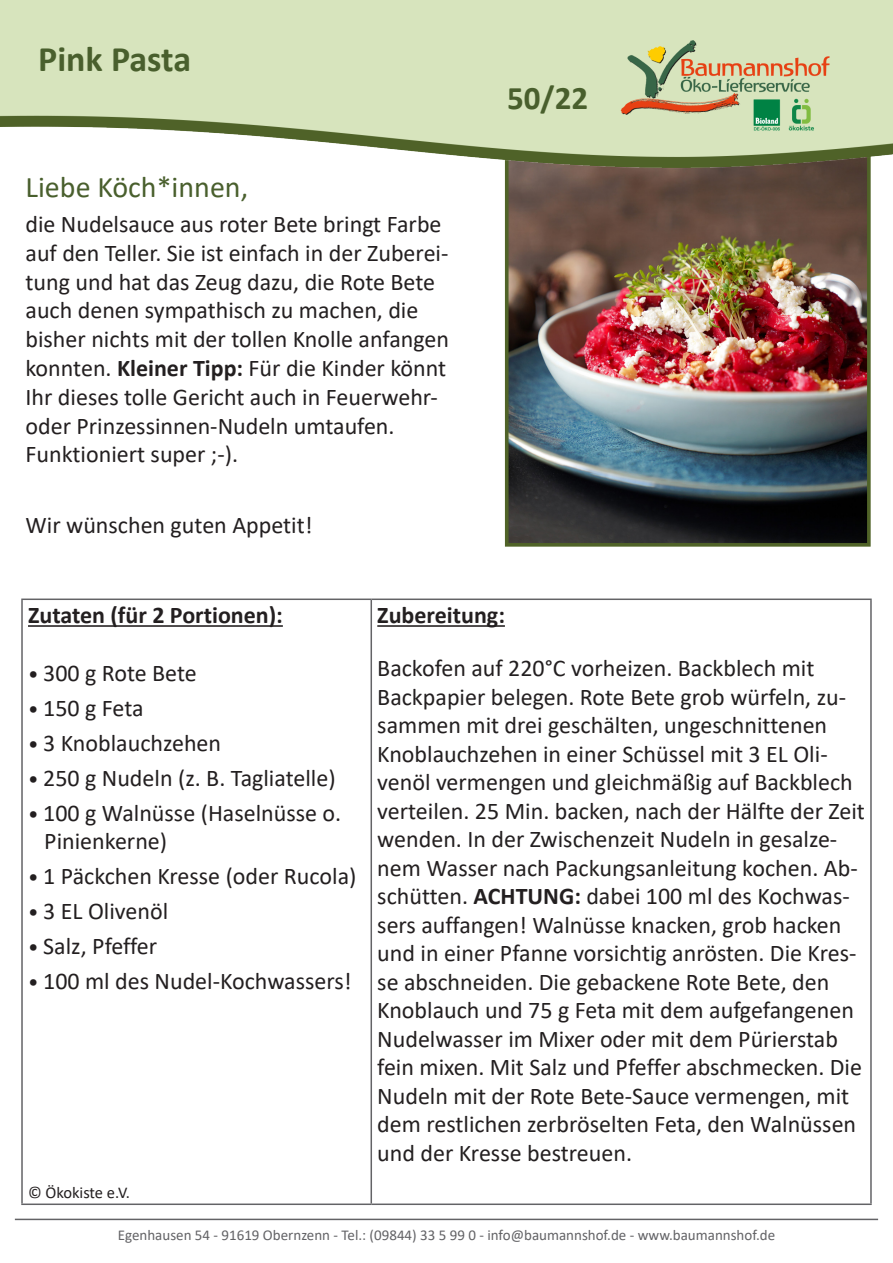
<style>
.page{position:relative;width:893px;height:1263px;background:#fff}
.page>*{position:absolute;margin:0;border:0;box-sizing:border-box;transform-origin:0 0}
.Überschrift_1_grün{font:700 36px "Calibri";color:#495f2d}
.Überschrift_1_grün-2{font:700 33px "Calibri";color:#495f2d}
.Überschrift_2_Grün{font:30px "Calibri";color:#495f2d}
.Fließtext{font:24px/28.5px "Calibri";color:#231f20}
.Fließtext-2{font:700 24px "Calibri";color:#231f20}
.Fließtext-3{font:16.5px "Calibri";color:#231f20}
.Fußzeile{font:15px "Calibri";color:#636366}
.s1{font-weight:700}
.s2{font-size:21px}
</style>
<div class="page">
<img style="left:510px;top:192px;width:356px;height:350px">
<div style="left:505px;top:90px;width:366px;height:457px;border:4px solid #506328"></div>
<img style="left:0;top:0;width:893px;height:192px">
<hr style="left:15px;top:1219px;width:863px;height:1px;background:#636366">
<hr style="left:21px;top:598px;width:350px;height:2px;background:#636366">
<hr style="left:21px;top:600px;width:2px;height:603px;background:#636366">
<hr style="left:371px;top:598px;width:501px;height:2px;background:#636366">
<hr style="left:371px;top:600px;width:1px;height:603px;background:#636366">
<hr style="left:870px;top:600px;width:2px;height:603px;background:#636366">
<hr style="left:21px;top:1203px;width:350px;height:2px;background:#636366">
<hr style="left:371px;top:1203px;width:501px;height:2px;background:#636366">
<hr style="left:28px;top:625px;width:255px;height:2px;background:#231f20">
<hr style="left:377px;top:625px;width:128px;height:2px;background:#231f20">
<p class="Überschrift_1_grün" style="left:38px;top:34px;width:154px">Pink Pasta</p>
<p class="Überschrift_2_Grün" style="left:26px;top:166px;width:224px">Liebe Köch*innen,</p>
<p class="Fließtext" style="left:26px;top:209px;width:425px">die Nudelsauce aus roter Bete bringt Farbe auf den Teller. Sie ist einfach in der Zuberei&shy;tung und hat das Zeug dazu, die Rote Bete auch denen sympathisch zu machen, die bisher nichts mit der tollen Knolle anfangen konnten. <span class="s1">Kleiner Tipp:</span> Für die Kinder könnt Ihr dieses tolle Gericht auch in Feuerwehr&shy;oder Prinzessinnen-Nudeln umtaufen.<br>Funktioniert super ;-).</p>
<p class="Fließtext" style="left:26px;top:510px;width:289px">Wir wünschen guten Appetit!</p>
<p class="Überschrift_1_grün-2" style="left:507px;top:75px;width:83px">50/22</p>
<p class="Fließtext-2" style="left:28px;top:598px;width:256px">Zutaten (für 2 Portionen):</p>
<p class="Fließtext" style="left:28px;top:659px;width:170px"><span class="s2">•</span> 300 g Rote Bete</p>
<p class="Fließtext" style="left:28px;top:693px;width:117px"><span class="s2">•</span> 150 g Feta</p>
<p class="Fließtext" style="left:28px;top:728px;width:195px"><span class="s2">•</span> 3 Knoblauchzehen</p>
<p class="Fließtext" style="left:28px;top:763px;width:309px"><span class="s2">•</span> 250 g Nudeln (z. B. Tagliatelle)</p>
<p class="Fließtext" style="left:44px;top:798px;width:299px;text-indent:-16px"><span class="s2">•</span> 100 g Walnüsse (Haselnüsse o.<br>Pinienkerne)</p>
<p class="Fließtext" style="left:28px;top:861px;width:330px"><span class="s2">•</span> 1 Päckchen Kresse (oder Rucola)</p>
<p class="Fließtext" style="left:28px;top:896px;width:142px"><span class="s2">•</span> 3 EL Olivenöl</p>
<p class="Fließtext" style="left:28px;top:931px;width:131px"><span class="s2">•</span> Salz, Pfeffer</p>
<p class="Fließtext" style="left:28px;top:966px;width:325px"><span class="s2">•</span> 100 ml des Nudel-Kochwassers!</p>
<p class="Fließtext-3" style="left:28px;top:1181px;width:103px">© Ökokiste e.V.</p>
<p class="Fließtext" style="left:377px;top:588px;width:439px;line-height:52.8px"><span class="s1">Zubereitung:<br></span>Backofen auf 220°C vorheizen. Backblech mit</p>
<p class="Fließtext" style="left:377px;top:682px;width:489px">Backpapier belegen. Rote Bete grob würfeln, zu&shy;sammen mit drei geschälten, ungeschnittenen Knoblauchzehen in einer Schüssel mit 3 EL Oli&shy;venöl vermengen und gleichmäßig auf Backblech verteilen. 25 Min. backen, nach der Hälfte der Zeit wenden. In der Zwischenzeit Nudeln in gesalze&shy;nem Wasser nach Packungsanleitung kochen. Ab&shy;schütten. <span class="s1">ACHTUNG:</span> dabei 100 ml des Kochwas&shy;sers auffangen! Walnüsse knacken, grob hacken und in einer Pfanne vorsichtig anrösten. Die Kres&shy;se abschneiden. Die gebackene Rote Bete, den Knoblauch und 75 g Feta mit dem aufgefangenen Nudelwasser im Mixer oder mit dem Pürierstab fein mixen. Mit Salz und Pfeffer abschmecken. Die Nudeln mit der Rote Bete-Sauce vermengen, mit dem restlichen zerbröselten Feta, den Walnüssen und der Kresse bestreuen.</p>
<p class="Fußzeile" style="left:118px;top:1225px;width:659px">Egenhausen 54 - 91619 Obernzenn - Tel.: (09844) 33 5 99 0 - info@baumannshof.de - www.baumannshof.de</p>
</div>
